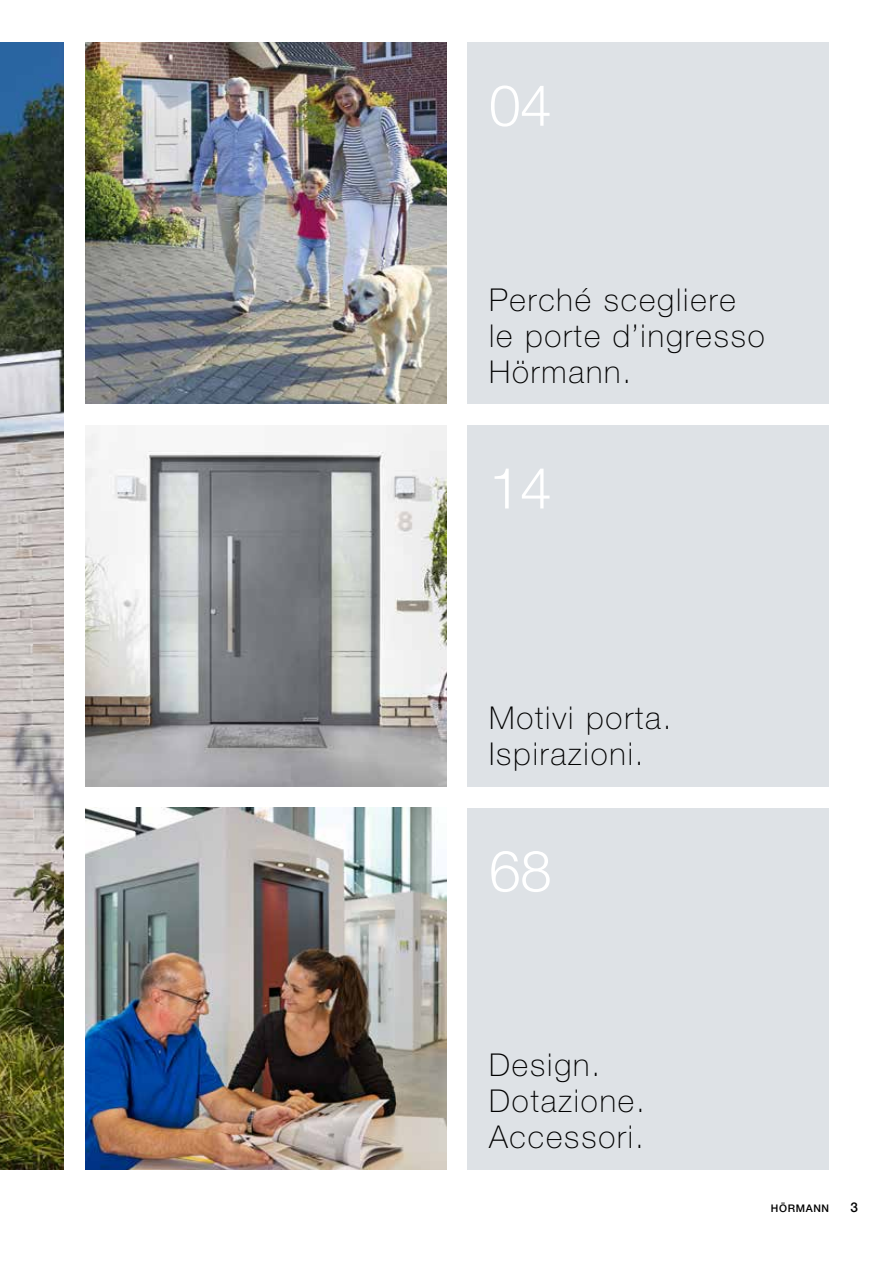
<style>
.page{position:relative;width:893px;height:1263px;background:#fff}
.page>*{position:absolute;margin:0;border:0;box-sizing:border-box;transform-origin:0 0}
.t1{font:300 57px "Hoermann Helvetica Neue";color:#fff}
.t2{font:100 31.5px/36px "Hoermann Helvetica Neue";letter-spacing:.06em;color:#000}
.t3{font:500 13.5px "Hoermann Helvetica Neue";color:#000}
.t4{font:500 10.5px "Hoermann Helvetica Neue";letter-spacing:.06em;color:#000}
</style>
<div class="page">
<div style="left:468px;top:808px;width:361px;height:361px;background:#dee2e6"></div>
<div style="left:468px;top:43px;width:361px;height:361px;background:#dee2e6"></div>
<div style="left:468px;top:425px;width:361px;height:362px;background:#dee2e6"></div>
<img style="left:85px;top:808px;width:361px;height:361px">
<img style="left:85px;top:43px;width:361px;height:361px">
<img style="left:85px;top:425px;width:361px;height:362px">
<img style="left:0;top:43px;width:64px;height:1126px">
<h1 class="t1" style="left:489px;top:65px;width:64px">04</h1>
<p class="t2" style="left:489px;top:279px;width:277px">Perché scegliere le porte d’ingresso<br>Hörmann.</p>
<h1 class="t1" style="left:489px;top:448px;width:64px">14</h1>
<p class="t2" style="left:489px;top:698px;width:184px">Motivi porta.<br>Ispirazioni.</p>
<h1 class="t1" style="left:489px;top:831px;width:64px">68</h1>
<p class="t2" style="left:489px;top:1045px;width:157px">Design.<br>Dotazione.<br>Accessori.</p>
<p class="t4" style="left:771px;top:1201px;width:60px">HÖRMANN</p>
<p class="t3" style="left:850px;top:1198px;width:9px">3</p>
</div>
